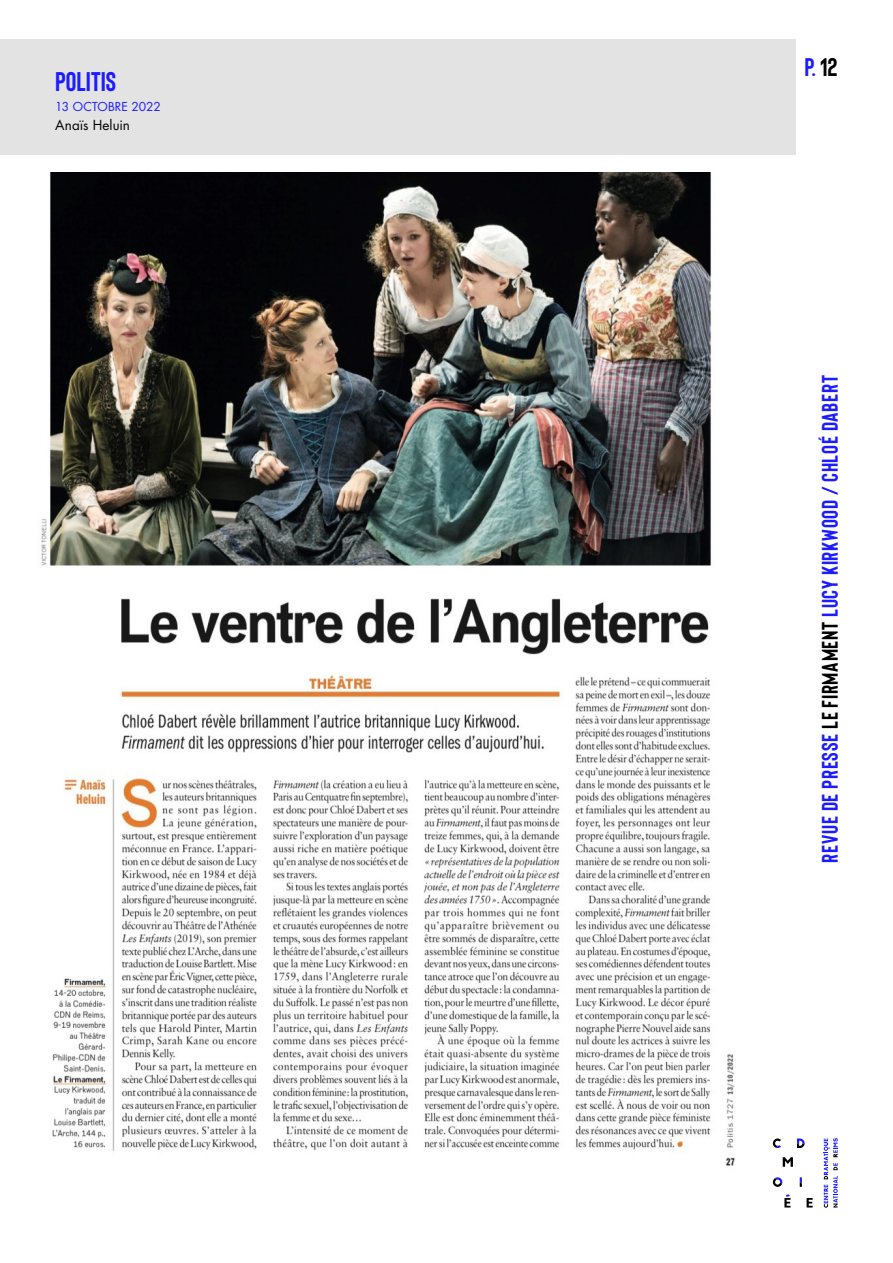
<style>
.page{position:relative;width:893px;height:1263px;background:#fff}
.page>*{position:absolute;margin:0;border:0;box-sizing:border-box;transform-origin:0 0}
.t1{font:700 27px "Bison";letter-spacing:.005em;color:#1c1cff}
.t2{font:700 25.5px "Bison";color:#1c1cff}
.t3{font:700 22.5px "Bison";letter-spacing:.03em;color:#1c1cff}
.t4{font:13.5px "Futura Std";color:#000}
.t5{font:12px "Futura Std";color:#1c1cff}
.s1{color:#000}
</style>
<div class="page">
<svg style="left:784px;top:1194px;width:6px;height:13px"></svg>
<svg style="left:807px;top:1198px;width:6px;height:9px"></svg>
<svg style="left:773px;top:1138px;width:8px;height:10px"></svg>
<svg style="left:797px;top:1138px;width:8px;height:10px"></svg>
<svg style="left:783px;top:1157px;width:10px;height:10px"></svg>
<svg style="left:800px;top:1177px;width:2px;height:10px"></svg>
<svg style="left:773px;top:1177px;width:9px;height:10px"></svg>
<svg style="left:824px;top:1138px;width:14px;height:70px"></svg>
<img style="left:41px;top:172px;width:694px;height:994px">
<div style="left:0;top:39px;width:795px;height:115px;background:#e3e3e3"></div>
<p class="t1" style="left:55px;top:65px;width:62px">POLITIS</p>
<p class="t5" style="left:55px;top:99px;width:107px">13 OCTOBRE 2022</p>
<p class="t4" style="left:55px;top:117px;width:76px">Anaïs Heluin</p>
<p class="t2" style="left:805px;top:51px;width:35px">p. <span class="s1">12</span></p>
<p class="t3" style="left:816px;top:863px;width:489px;rotate:-90deg">revue de presse <span class="s1">le firmament</span> lucy kirkwood / Chloé Dabert</p>
</div>
